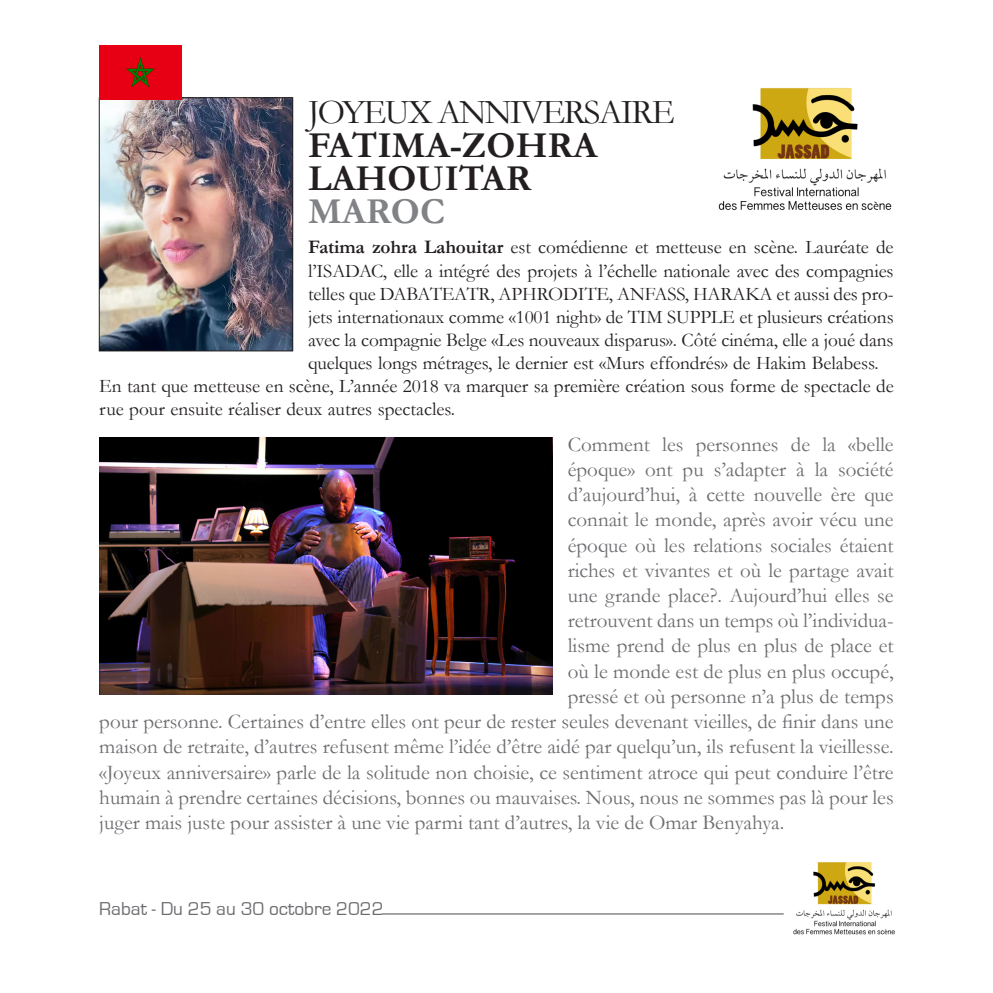
<style>
.page{position:relative;width:993px;height:993px;background:#fff}
.page>*{position:absolute;margin:0;border:0;box-sizing:border-box;transform-origin:0 0}
.t1{font:700 36.75px "Garamond";color:#231f20}
.t2{font:700 36.75px "Garamond";color:#808285}
.t3{font:35px "Garamond";letter-spacing:-.05em;color:#231f20}
.t4{font:21px/25.2px "Garamond";color:#6c6d70;text-align:right}
.t5{font:19.25px/23.1px "Garamond";color:#231f20;text-align:justify}
.t6{font:19.25px "Eurostile";color:#6c6d70}
.s1{font-weight:700}
</style>
<div class="page">
<img style="left:101px;top:99px;width:190px;height:250px">
<div style="left:99px;top:97px;width:194px;height:254px;border:1px solid #231f20"></div>
<img style="left:718px;top:88px;width:174px;height:122px">
<img style="left:99px;top:437px;width:453px;height:257px">
<img style="left:793px;top:862px;width:102px;height:73px">
<hr style="left:381px;top:913px;width:402px;height:1px;background:#6c6d70">
<img style="left:99px;top:45px;width:82px;height:54px">
<p class="t3" style="left:308px;top:91px;width:368px">JOYEUX ANNIVERSAIRE</p>
<p class="t1" style="left:308px;top:123px;width:291px">FATIMA-ZOHRA</p>
<p class="t1" style="left:308px;top:156px;width:225px">LAHOUITAR</p>
<p class="t2" style="left:308px;top:189px;width:138px">MAROC</p>
<p class="t5" style="left:308px;top:235px;width:587px"><span class="s1">Fatima zohra Lahouitar</span> est comédienne et metteuse en scène. Lauréate de l’ISADAC, elle a intégré des projets à l’échelle nationale avec des compagnies telles que DABATEATR, APHRODITE, ANFASS, HARAKA et aussi des pro&shy;jets internationaux comme «1001 night» de TIM SUPPLE et plusieurs créations avec la compagnie Belge «Les nouveaux disparus». Côté cinéma, elle a joué dans quelques longs métrages, le dernier est «Murs effondrés» de Hakim Belabess.</p>
<p class="t5" style="left:99px;top:374px;width:795px">En tant que metteuse en scène, L’année 2018 va marquer sa première création sous forme de spectacle de rue pour ensuite réaliser deux autres spectacles.</p>
<p class="t4" style="left:99px;top:431px;width:795px">Comment les personnes de la «belle<br>époque» ont pu s’adapter à la société<br>d’aujourd’hui, à cette nouvelle ère que<br>connait le monde, après avoir vécu une<br>époque où les relations sociales étaient<br>riches et vivantes et où le partage avait<br>une grande place?. Aujourd’hui elles se<br>retrouvent dans un temps où l’individua-<br>lisme prend de plus en plus de place et<br>où le monde est de plus en plus occupé,<br>pressé et où personne n’a plus de temps<br>pour personne. Certaines d’entre elles ont peur de rester seules devenant vieilles, de finir dans une maison de retraite, d’autres refusent même l’idée d’être aidé par quelqu’un, ils refusent la vieillesse.</p>
<p class="t4" style="left:99px;top:758px;width:795px;text-align:justify">«Joyeux anniversaire» parle de la solitude non choisie, ce sentiment atroce qui peut conduire l’être humain à prendre certaines décisions, bonnes ou mauvaises. Nous, nous ne sommes pas là pour les juger mais juste pour assister à une vie parmi tant d’autres, la vie de Omar Benyahya.</p>
<p class="t6" style="left:99px;top:897px;width:285px">Rabat - Du 25 au 30 octobre 2022</p>
</div>
